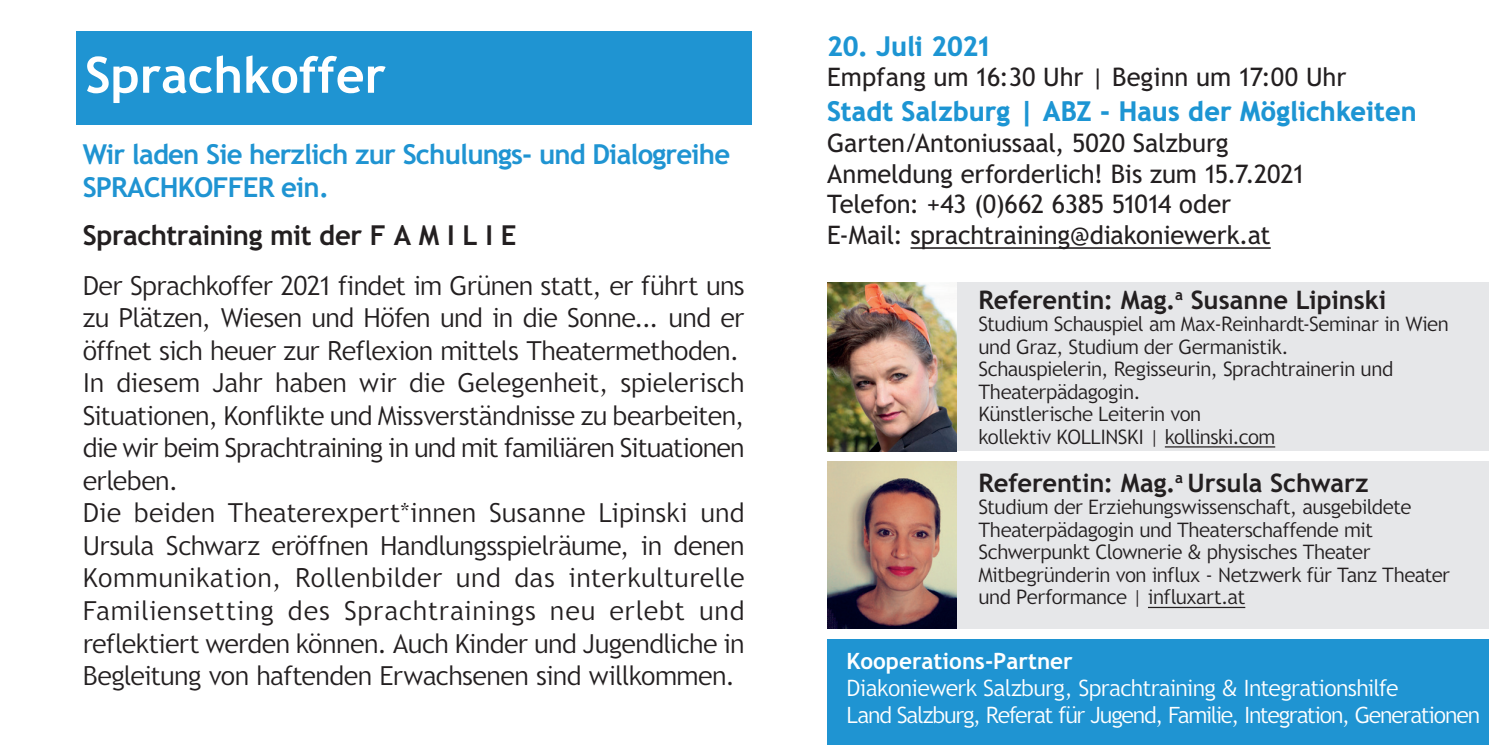
<style>
.page{position:relative;width:1489px;height:745px;background:#fff}
.page>*{position:absolute;margin:0;border:0;box-sizing:border-box;transform-origin:0 0}
.t1{font:700 50px "Trebuchet SBG2";color:#fff}
.t2{font:700 27.5px/33px "Trebuchet SBG2";letter-spacing:-.03em;color:#1f94d2}
.t3{font:900 27.5px "Trebuchet SBG2";letter-spacing:-.005em;color:#1d95d3}
.t4{font:700 27.5px "Trebuchet SBG2";letter-spacing:-.02em;color:#231f20}
.t5{font:300 26.25px/32.5px "Trebuchet SBG2";letter-spacing:-.015em;color:#231f20}
.t6{font:25.5px/30.5px "Trebuchet SBG2";letter-spacing:-.005em;color:#231f20}
.t7{font:700 25.5px "Trebuchet SBG2";letter-spacing:-.005em;color:#231f20}
.t8{font:300 22.5px/27px "Trebuchet SBG2";letter-spacing:-.04em;color:#fff}
.t9{font:700 22.5px "Trebuchet SBG2";color:#fff}
.t10{font:300 20px/22.5px "Trebuchet SBG2";letter-spacing:-.02em;color:#231f20}
</style>
<div class="page">
<div style="left:827px;top:282px;width:661px;height:169px;background:#e6e7e9"></div>
<div style="left:827px;top:461px;width:661px;height:167px;background:#e6e7e9"></div>
<div style="left:827px;top:639px;width:661px;height:105px;background:#1f94d2"></div>
<hr style="left:910px;top:247px;width:360px;height:2px;background:#231f20">
<img style="left:827px;top:461px;width:129px;height:167px">
<img style="left:827px;top:282px;width:129px;height:169px">
<hr style="left:1164px;top:446px;width:111px;height:1px;background:#231f20">
<hr style="left:1147px;top:606px;width:98px;height:1px;background:#231f20">
<div style="left:76px;top:31px;width:675px;height:93px;background:#1f94d2"></div>
<h1 class="t1" style="left:85px;top:44px;width:302px">Sprachkoffer</h1>
<p class="t2" style="left:83px;top:137px;width:649px">Wir laden Sie herzlich zur Schulungs- und Dialogreihe<br>SPRACHKOFFER ein.</p>
<p class="t4" style="left:83px;top:217px;width:435px">Sprachtraining mit der F A M I L I E</p>
<p class="t5" style="left:83px;top:269px;width:663px">Der Sprachkoffer 2021 findet im Grünen statt, er führt uns zu Plätzen, Wiesen und Höfen und in die Sonne... und er öffnet sich heuer zur Reflexion mittels Theatermethoden.<br>In diesem Jahr haben wir die Gelegenheit, spielerisch Situationen, Konflikte und Missverständnisse zu bearbeiten, die wir beim Sprachtraining in und mit familiären Situationen erleben.<br>Die beiden Theaterexpert*innen Susanne Lipinski und Ursula Schwarz eröffnen Handlungsspielräume, in denen Kommunikation, Rollenbilder und das interkulturelle Familiensetting des Sprachtrainings neu erlebt und reflektiert werden können. Auch Kinder und Jugendliche in Begleitung von haftenden Erwachsenen sind willkommen.</p>
<p class="t3" style="left:827px;top:30px;width:164px">20. Juli 2021</p>
<p class="t6" style="left:827px;top:62px;width:520px">Empfang um 16:30 Uhr | Beginn um 17:00 Uhr</p>
<p class="t3" style="left:827px;top:95px;width:591px">Stadt Salzburg | ABZ - Haus der Möglichkeiten</p>
<p class="t6" style="left:827px;top:128px;width:478px">Garten/Antoniussaal, 5020 Salzburg Anmeldung erforderlich! Bis zum 15.7.2021<br>Telefon: +43 (0)662 6385 51014 oder E-Mail: sprachtraining@diakoniewerk.at</p>
<p class="t7" style="left:978px;top:283px;width:409px">Referentin: Mag.<sup>a</sup> Susanne Lipinski</p>
<p class="t10" style="left:978px;top:312px;width:472px">Studium Schauspiel am Max-Reinhardt-Seminar in Wien und Graz, Studium der Germanistik.<br>Schauspielerin, Regisseurin, Sprachtrainerin und Theaterpädagogin.<br>Künstlerische Leiterin von<br>kollektiv KOLLINSKI | kollinski.com</p>
<p class="t7" style="left:978px;top:466px;width:392px">Referentin: Mag.<sup>a</sup> Ursula Schwarz</p>
<p class="t10" style="left:978px;top:495px;width:473px">Studium der Erziehungswissenschaft, ausgebildete Theaterpädagogin und Theaterschaffende mit Schwerpunkt Clownerie &amp; physisches Theater Mitbegründerin von influx - Netzwerk für Tanz Theater und Performance | influxart.at</p>
<p class="t9" style="left:846px;top:646px;width:228px">Kooperations-Partner</p>
<p class="t8" style="left:846px;top:674px;width:635px">Diakoniewerk Salzburg, Sprachtraining &amp; Integrationshilfe<br>Land Salzburg, Referat für Jugend, Familie, Integration, Generationen</p>
</div>
